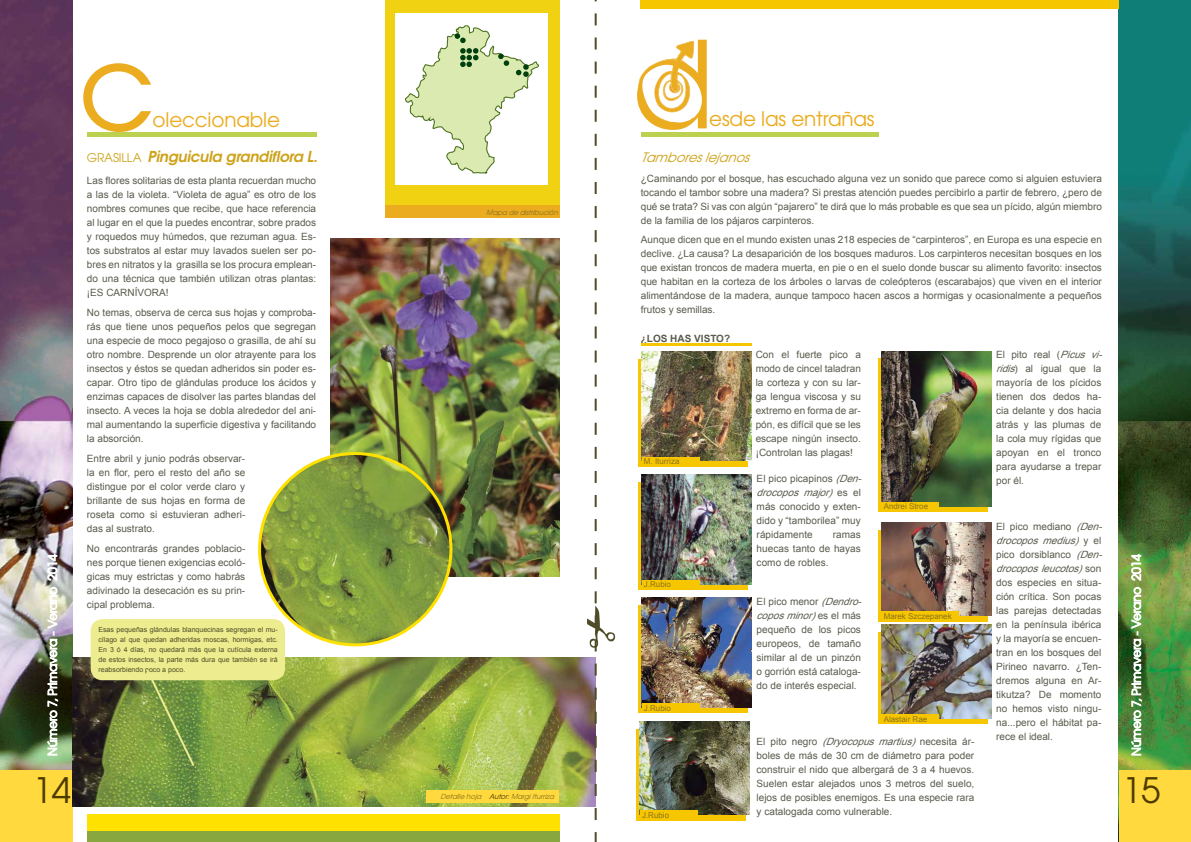
<style>
.page{position:relative;width:1191px;height:842px;background:#fff}
.page>*{position:absolute;margin:0;border:0;box-sizing:border-box;transform-origin:0 0}
.t1{font:120px "Te X Gyre Adventor";color:#ebac20}
.t2{font:35px "Te X Gyre Adventor";color:#4d3b00}
.t3{font:20px "Te X Gyre Adventor";letter-spacing:-.01em;color:#ebac20}
.t4{font:italic 700 15px "Te X Gyre Adventor";letter-spacing:-.01em;color:#cda319}
.t5{font:italic 13px "Te X Gyre Adventor";color:#cda319}
.t6{font:10px/14px "Arial";color:#5a5b4d;text-align:justify}
.t7{font:700 10px "Arial";color:#5a5b4d}
.t8{font:8px "Arial";color:#8c731c}
.t9{font:7px/10px "Arial";color:#4f4d28;text-align:justify}
.t10{font:italic 7px "Te X Gyre Adventor";color:#8c731c}
.s1{font-weight:400;font-style:normal;font-size:12px}
.s2{color:#3e5a93}
.s3{font-style:italic}
.s4{color:#4d3b00}
</style>
<div class="page">
<img style="left:1118px;top:0;width:73px;height:770px">
<img style="left:0;top:0;width:72px;height:770px">
<div style="left:0;top:770px;width:72px;height:72px;background:#ffd93d"></div>
<div style="left:1118px;top:770px;width:73px;height:72px;background:#ffd93d"></div>
<svg style="left:47px;top:587px;width:11px;height:168px"></svg>
<svg style="left:48px;top:554px;width:9px;height:26px"></svg>
<img style="left:1131px;top:587px;width:10px;height:168px">
<svg style="left:1131px;top:554px;width:10px;height:26px"></svg>
<img style="left:72px;top:657px;width:515px;height:150px">
<div style="left:385px;top:0;width:174px;height:214px;background:#f1d213"></div>
<div style="left:87px;top:132px;width:229px;height:5px;background:#bdd150"></div>
<svg style="left:638px;top:41px;width:68px;height:88px"></svg>
<div style="left:641px;top:0;width:477px;height:9px;background:#f6c600"></div>
<div style="left:91px;top:619px;width:194px;height:61px;background:#edec8e;border-radius:12px"></div>
<svg style="left:145px;top:680px;width:51px;height:88px;background:#789a45"></svg>
<div style="left:641px;top:132px;width:237px;height:5px;background:#bdd150"></div>
<hr style="left:641px;top:343px;width:110px;height:3px;background:#f6c600">
<div style="left:638px;top:359px;width:109px;height:108px;background:linear-gradient(to bottom,#f6c600,#f6c600)"></div>
<img style="left:642px;top:351px;width:109px;height:110px">
<svg style="left:877px;top:359px;width:110px;height:153px"></svg>
<img style="left:882px;top:352px;width:109px;height:155px">
<div style="left:877px;top:530px;width:110px;height:91px;background:#f6c600"></div>
<img style="left:881px;top:522px;width:110px;height:94px">
<div style="left:385px;top:206px;width:174px;height:12px;background:#ebac20"></div>
<svg style="left:587px;top:0;width:28px;height:842px"></svg>
<img style="left:330px;top:239px;width:229px;height:338px">
<img style="left:259px;top:453px;width:192px;height:192px;border-radius:96px">
<div style="left:87px;top:814px;width:472px;height:28px;background:#ffe100"></div>
<div style="left:87px;top:831px;width:472px;height:11px;background:#89a73f"></div>
<svg style="left:638px;top:482px;width:109px;height:108px"></svg>
<img style="left:642px;top:474px;width:109px;height:110px">
<svg style="left:638px;top:605px;width:109px;height:108px"></svg>
<img style="left:642px;top:598px;width:109px;height:109px">
<div style="left:636px;top:729px;width:110px;height:91px;background:linear-gradient(to bottom,#f6c600,#f6c600)"></div>
<img style="left:640px;top:721px;width:109px;height:93px">
<div style="left:877px;top:632px;width:110px;height:92px;background:#f6c600"></div>
<img style="left:881px;top:625px;width:110px;height:93px">
<div style="left:426px;top:790px;width:133px;height:12px;background:#ffd93d"></div>
<div style="left:642px;top:457px;width:57px;height:10px;background:#f6c600"></div>
<div style="left:642px;top:580px;width:57px;height:10px;background:#f6c600"></div>
<div style="left:642px;top:703px;width:57px;height:10px;background:#f6c600"></div>
<div style="left:640px;top:810px;width:57px;height:10px;background:#f6c600"></div>
<div style="left:881px;top:714px;width:58px;height:10px;background:#f6c600"></div>
<div style="left:881px;top:611px;width:78px;height:10px;background:#f6c600"></div>
<div style="left:881px;top:502px;width:58px;height:10px;background:#f6c600"></div>
<div style="left:396px;top:13px;width:152px;height:172px;background:#fff"></div>
<svg style="left:405px;top:25px;width:134px;height:149px"></svg>
<h1 class="t1" style="left:632px;top:-11px;width:84px">d</h1>
<h1 class="t1" style="left:78px;top:-9px;width:79px">c</h1>
<h3 class="t3" style="left:709px;top:103px;width:167px">esde las entrañas</h3>
<h3 class="t3" style="left:153px;top:103px;width:129px">oleccionable</h3>
<h3 class="t4" style="left:87px;top:144px;width:233px"><span class="s1">GRASILLA</span> Pinguicula grandiflora L.</h3>
<p class="t6" style="left:87px;top:174px;width:231px">Las flores solitarias de esta planta recuerdan mucho a las de la violeta. “Violeta de agua” es otro de los nombres comunes que recibe, que hace referencia al lugar en el que la puedes encontrar, sobre prados y roquedos muy húmedos, que rezuman agua. Es&shy;tos substratos al estar muy lavados suelen ser po&shy;bres en nitratos y la grasilla se los procura emplean&shy;do una técnica que también utilizan otras plantas: ¡ES CARNÍVORA!</p>
<p class="t6" style="left:87px;top:306px;width:231px">No temas, observa de cerca sus hojas y comproba&shy;rás que tiene unos pequeños pelos que segregan una especie de moco pegajoso o grasilla, de ahí su otro nombre. Desprende un olor atrayente para los insectos y éstos se quedan adheridos sin poder es&shy;capar. Otro tipo de glándulas produce los ácidos y enzimas capaces de disolver las partes blandas del insecto. A veces la hoja se dobla alrededor del ani&shy;mal aumentando la superficie digestiva y facilitando la absorción.</p>
<p class="t6" style="left:87px;top:451px;width:160px">Entre abril y junio podrás observar&shy;la en flor, pero el resto del año se distingue por el color verde claro y brillante de sus hojas en forma de roseta como si estuvieran adheri&shy;das al sustrato<span class="s2">.</span></p>
<p class="t6" style="left:87px;top:541px;width:160px">No encontrarás grandes poblacio&shy;nes porque tienen exigencias ecoló&shy;gicas muy estrictas y como habrás adivinado la desecación es su prin&shy;cipal problema.</p>
<h3 class="t5" style="left:641px;top:147px;width:116px">Tamboreslejanos</h3>
<p class="t6" style="left:641px;top:171px;width:462px">¿Caminando por el bosque, has escuchado alguna vez un sonido que parece como si alguien estuviera tocando el tambor sobre una madera? Si prestas atención puedes percibirlo a partir de febrero, ¿pero de qué se trata? Si vas con algún “pajarero” te dirá que lo más probable es que sea un pícido, algún miembro de la familia de los pájaros carpinteros.</p>
<p class="t6" style="left:641px;top:233px;width:462px">Aunque dicen que en el mundo existen unas 218 especies de “carpinteros”, en Europa es una especie en declive. ¿La causa? La desaparición de los bosques maduros. Los carpinteros necesitan bosques en los que existan troncos de madera muerta, en pie o en el suelo donde buscar su alimento favorito: insectos que habitan en la corteza de los árboles o larvas de coleópteros (escarabajos) que viven en el interior alimentándose de la madera, aunque tampoco hacen ascos a hormigas y ocasionalmente a pequeños frutos y semillas.</p>
<p class="t7" style="left:641px;top:331px;width:91px">¿LOS HAS VISTO?</p>
<p class="t6" style="left:755px;top:347px;width:107px">Con el fuerte pico a modo de cincel taladran la corteza y con su lar&shy;ga lengua viscosa y su extremo en forma de ar&shy;pón, es difícil que se les escape ningún insecto. ¡Controlan las plagas!</p>
<p class="t10" style="left:486px;top:207px;width:76px">Mapadedistribución</p>
<p class="t6" style="left:996px;top:347px;width:112px;text-align:left">El pito real (<span class="s3">Picus vi&shy;ridis</span>) al igual que la mayoría de los pícidos tienen dos dedos ha&shy;cia delante y dos hacia atrás y las plumas de la cola muy rígidas que apoyan en el tronco para ayudarse a trepar por él.</p>
<p class="t6" style="left:996px;top:519px;width:112px;text-align:left">El pico mediano <span class="s3">(Den&shy;drocoposmedius)</span>y e l pico dorsiblanco <span class="s3">(Den&shy;drocoposleucotos)</span>s o n dos especies en situa&shy;ción crítica. Son pocas las parejas detectadas en la península ibérica y la mayoría se encuen&shy;tran en los bosques del<br>Pirineo navarro. ¿Ten&shy;dremos alguna en Ar&shy;tikutza? De momento no hemos visto ningu&shy;na...pero el hábitat pa&shy;rece el ideal.</p>
<p class="t8" style="left:644px;top:456px;width:37px">M. Iturriza</p>
<p class="t6" style="left:756px;top:471px;width:111px;text-align:left">El pico picapinos <span class="s3">(Den&shy;drocoposmajor)</span>e s e l más conocido y exten&shy;dido y “tamborilea” muy rápidamente</p>
<p class="t8" style="left:883px;top:501px;width:46px">Andrei Stroe</p>
<p class="t6" style="left:756px;top:527px;width:106px;text-indent:76px">ramas huecas tanto de hayas como de robles.</p>
<p class="t8" style="left:644px;top:579px;width:29px">J.Rubio</p>
<p class="t6" style="left:756px;top:595px;width:111px;text-align:left">El pico menor <span class="s3">(Dendro&shy;coposminor)</span>e s e l m á s pequeño de los picos europeos, de tamaño similar al de un pinzón o gorrión está cataloga&shy;do de interés especial.</p>
<p class="t8" style="left:883px;top:611px;width:70px">Marek Szczepanek</p>
<p class="t9" style="left:98px;top:625px;width:181px">Esas pequeñas glándulas blanquecinas segregan el mu&shy;cílago al que quedan adheridas moscas, hormigas, etc.<br>En 3 ó 4 días, no quedará más que la cutícula externa de estos insectos, la parte más dura que también se irá reabsorbiendo poco a poco.</p>
<p class="t8" style="left:644px;top:703px;width:29px">J.Rubio</p>
<p class="t8" style="left:883px;top:713px;width:45px">Alastair Rae</p>
<p class="t6" style="left:756px;top:734px;width:219px">El pito negro <span class="s3">(Dryocopusmartius)</span>necesita ár&shy;boles de más de 30 cm de diámetro para poder construir el nido que albergará de 3 a 4 huevos.<br>Suelen estar alejados unos 3 metros del suelo, lejos de posibles enemigos. Es una especie rara y catalogada como vulnerable.</p>
<h2 class="t2" style="left:33px;top:762px;width:40px">14</h2>
<h2 class="t2" style="left:1122px;top:762px;width:40px">15</h2>
<p class="t10" style="left:440px;top:791px;width:118px">Detallehoja <span class="s4">Autor:</span> MargiIturriza</p>
<p class="t8" style="left:642px;top:810px;width:29px">J.Rubio</p>
</div>
